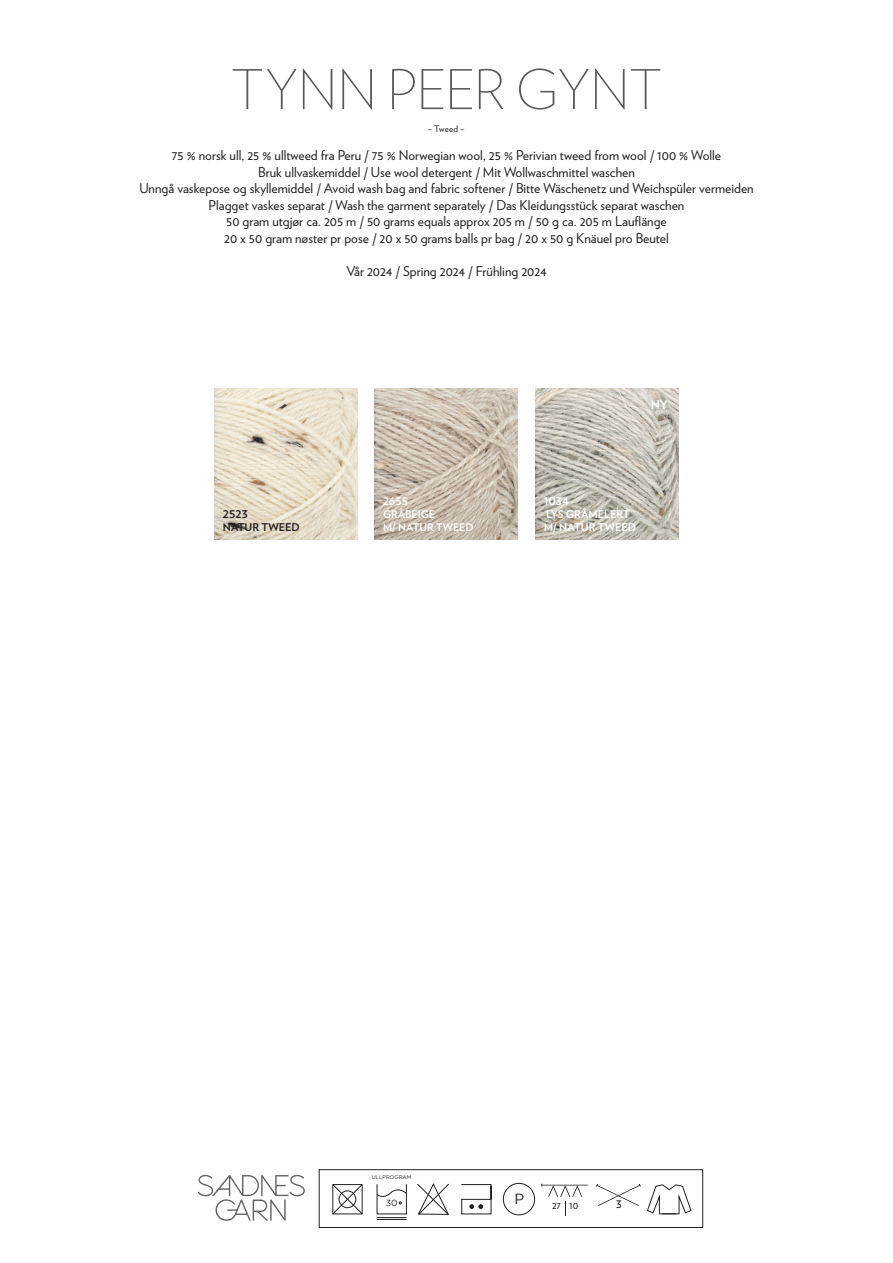
<style>
.page{position:relative;width:893px;height:1263px;background:#fff}
.page>*{position:absolute;margin:0;border:0;box-sizing:border-box;transform-origin:0 0}
.Produktnavn_STOR___sort{font:200 54.6px "Verlag";letter-spacing:-.015em;color:#57585a}
.Anvisninger{font:14.7px "Gotham";color:#231f20}
.t1{font:13.5px "Verlag";color:#231f20}
.t2{font:13.2px "Verlag";color:#231f20}
.Garnnr_farge{font:700 12px "Verlag";color:#fff}
.t3{font:700 10.65px "Verlag";color:#fff}
.t4{font:700 10.65px "Verlag";color:#231f20}
.Garnnr_farge-2{font:700 10.5px "Verlag";color:#fff}
.t5{font:10.5px "Verlag";color:#231f20}
.Anvisninger-2{font:9px "Verlag";letter-spacing:.025em;color:#231f20}
.t6{font:8.85px "Gotham";color:#231f20}
.t7{font:5.25px "Gotham";letter-spacing:.015em;color:#231f20}
</style>
<div class="page">
<div style="left:319px;top:1169px;width:384px;height:59px;border:1px solid #231f20"></div>
<svg style="left:541px;top:1184px;width:48px;height:31px"></svg>
<div style="left:503px;top:1183px;width:32px;height:32px;border:1px solid #231f20;border-radius:50%"></div>
<svg style="left:332px;top:1184px;width:31px;height:31px"></svg>
<svg style="left:596px;top:1184px;width:45px;height:22px"></svg>
<svg style="left:417px;top:1183px;width:32px;height:32px"></svg>
<svg style="left:647px;top:1184px;width:45px;height:30px"></svg>
<svg style="left:376px;top:1188px;width:31px;height:16px"></svg>
<svg style="left:198px;top:1175px;width:107px;height:46px"></svg>
<img style="left:214px;top:389px;width:144px;height:150px">
<svg style="left:377px;top:1217px;width:29px;height:3px"></svg>
<img style="left:535px;top:389px;width:144px;height:150px">
<svg style="left:461px;top:1184px;width:31px;height:25px"></svg>
<img style="left:374px;top:389px;width:144px;height:150px">
<p class="Produktnavn_STOR___sort" style="left:231px;top:50px;width:433px">TYNN PEER GYNT</p>
<p class="Anvisninger-2" style="left:428px;top:122px;width:38px">– Tweed –</p>
<p class="t1" style="left:172px;top:145px;width:551px">75 % norsk ull, 25 % ulltweed fra Peru / 75 % Norwegian wool, 25 % Perivian tweed from wool / 100 % Wolle</p>
<p class="t1" style="left:258px;top:162px;width:378px">Bruk ullvaskemiddel / Use wool detergent / Mit Wollwaschmittel waschen</p>
<p class="t1" style="left:139px;top:178px;width:616px">Unngå vaskepose og skyllemiddel / Avoid wash bag and fabric softener / Bitte Wäschenetz und Weichspüler vermeiden</p>
<p class="t1" style="left:209px;top:195px;width:477px">Plagget vaskes separat / Wash the garment separately / Das Kleidungsstück separat waschen</p>
<p class="t1" style="left:226px;top:211px;width:442px">50 gram utgjør ca. 205 m / 50 grams equals approx 205 m / 50 g ca. 205 m Lauflänge</p>
<p class="t1" style="left:224px;top:228px;width:446px">20 x 50 gram nøster pr pose / 20 x 50 grams balls pr bag / 20 x 50 g Knäuel pro Beutel</p>
<p class="t1" style="left:346px;top:261px;width:202px">Vår 2024 / Spring 2024 / Frühling 2024</p>
<p class="t4" style="left:223px;top:506px;width:26px">2523</p>
<p class="t4" style="left:223px;top:518px;width:78px">NATUR TWEED</p>
<p class="Garnnr_farge-2" style="left:383px;top:493px;width:26px">2655</p>
<p class="Garnnr_farge-2" style="left:383px;top:506px;width:54px">GRÅBEIGE</p>
<p class="Garnnr_farge-2" style="left:383px;top:519px;width:92px">M/ NATUR TWEED</p>
<p class="Garnnr_farge" style="left:651px;top:395px;width:19px">NY</p>
<p class="t3" style="left:544px;top:493px;width:27px">1034</p>
<p class="t3" style="left:546px;top:506px;width:85px">LYS GRÅMELERT</p>
<p class="t3" style="left:544px;top:518px;width:94px">M/ NATUR TWEED</p>
<p class="t7" style="left:372px;top:1174px;width:41px">ULLPROGRAM</p>
<p class="t6" style="left:386px;top:1198px;width:13px">30</p>
<p class="Anvisninger" style="left:515px;top:1190px;width:11px">P</p>
<p class="t5" style="left:552px;top:1197px;width:10px">27</p>
<p class="t5" style="left:569px;top:1197px;width:10px">10</p>
<p class="t2" style="left:616px;top:1194px;width:7px">3</p>
</div>
